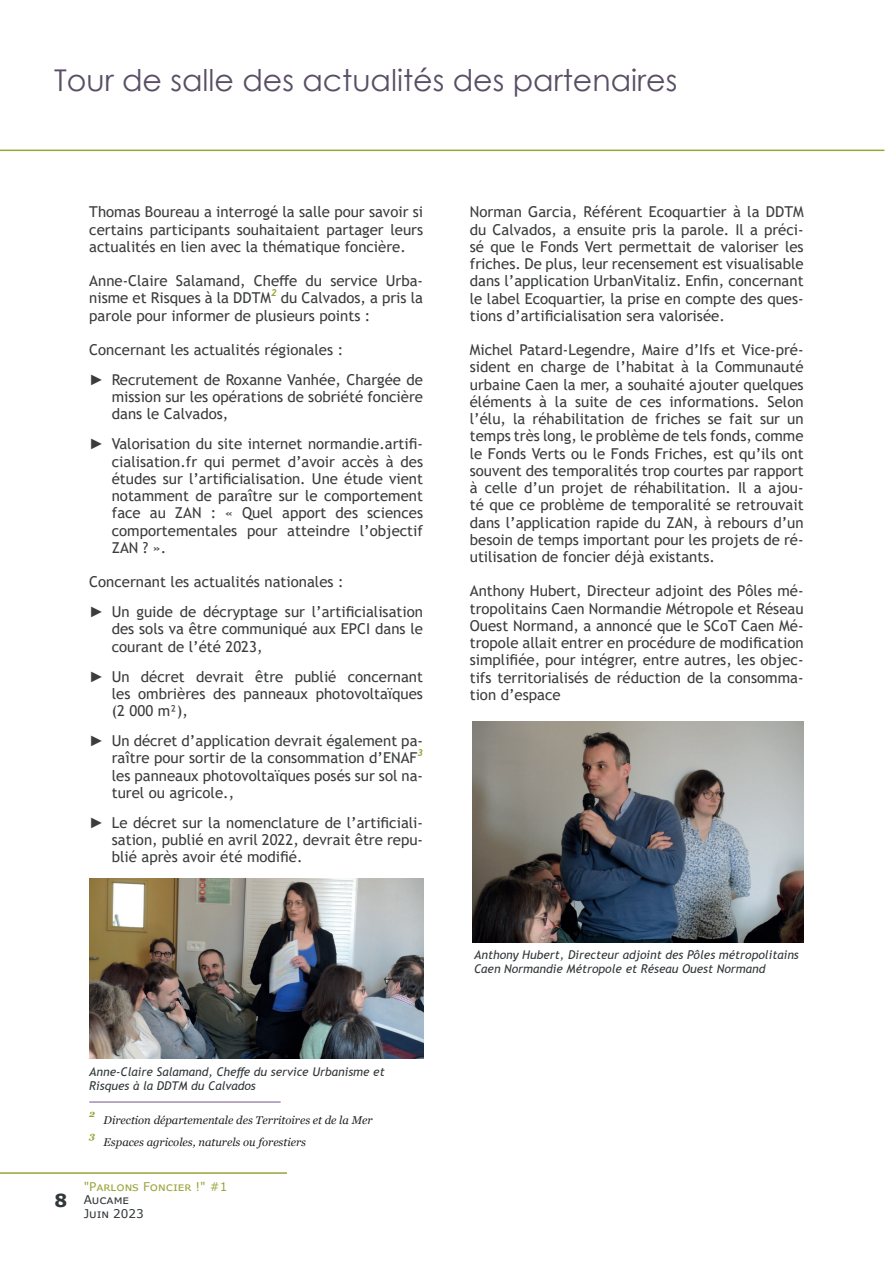
<style>
.page{position:relative;width:893px;height:1263px;background:#fff}
.page>*{position:absolute;margin:0;border:0;box-sizing:border-box;transform-origin:0 0}
.t1{font:30px "Century Gothic";color:#584f65}
.t2{font:700 18px "Verdana";color:#323739}
.t3{font:15px/17.2px "Trebuchet MS";color:#3b3c3c}
.t4{font:italic 12px/13.5px "Trebuchet MS";color:#323739}
.t5{font:12px "Verdana";letter-spacing:-.005em;color:#99a438}
.t6{font:12px/13.5px "Verdana";letter-spacing:-.005em;color:#323739}
.t7{font:italic 11.25px "Georgia";color:#231f20}
.t8{font:italic 700 9.6px "Trebuchet";color:#99a438}
.t9{font:italic 700 9.6px "Georgia";color:#99a438}
.s1{font-family:"Century Gothic"}
</style>
<div class="page">
<hr style="left:0;top:150px;width:884px;height:1px;background:#99a438">
<hr style="left:0;top:1172px;width:287px;height:2px;background:#99a438">
<hr style="left:89px;top:1102px;width:192px;height:1px;background:#745488">
<img style="left:472px;top:722px;width:332px;height:220px">
<img style="left:89px;top:878px;width:334px;height:181px">
<h1 class="t1" style="left:54px;top:59px;width:625px">Tour de salle des actualités des partenaires</h1>
<p class="t3" style="left:89px;top:203px;width:335px;text-align:justify">Thomas Boureau a interrogé la salle pour savoir si certains participants souhaitaient partager leurs actualités en lien avec la thématique foncière.</p>
<p class="t3" style="left:89px;top:272px;width:335px">Anne-Claire Salamand, Cheffe du service Urba&shy;nisme et Risques à la DDTM</p>
<p class="t8" style="left:271px;top:287px;width:7px">2</p>
<p class="t3" style="left:89px;top:289px;width:335px;text-indent:192px">du Calvados, a pris la parole pour informer de plusieurs points :</p>
<p class="t3" style="left:89px;top:334px;width:335px;line-height:30px">Concernant les actualités régionales :<br><span class="s1">►</span> Recrutement de Roxanne Vanhée, Chargée de</p>
<p class="t3" style="left:112px;top:388px;width:313px">mission sur les opérations de sobriété foncière dans le Calvados,</p>
<p class="t3" style="left:112px;top:435px;width:313px;text-align:justify;text-indent:-22px"><span class="s1">►</span> Valorisation du site internet normandie.artifi&shy;cialisation.fr qui permet d’avoir accès à des études sur l’artificialisation. Une étude vient notamment de paraître sur le comportement face au ZAN : « Quel apport des sciences comportementales pour atteindre l’objectif ZAN ? ».</p>
<p class="t3" style="left:89px;top:567px;width:335px;line-height:30px">Concernant les actualités nationales :<br><span class="s1">►</span> Un guide de décryptage sur l’artificialisation</p>
<p class="t3" style="left:112px;top:620px;width:313px">des sols va être communiqué aux EPCI dans le courant de l’été 2023,</p>
<p class="t3" style="left:112px;top:668px;width:313px;text-align:justify;text-indent:-22px"><span class="s1">►</span> Un décret devrait être publié concernant les ombrières des panneaux photovoltaïques (2 000 m²),</p>
<p class="t3" style="left:112px;top:732px;width:313px;text-indent:-23px"><span class="s1">►</span> Un décret d’application devrait également pa&shy;raître pour sortir de la consommation d’ENAF</p>
<p class="t8" style="left:417px;top:747px;width:7px">3</p>
<p class="t3" style="left:112px;top:767px;width:313px">les panneaux photovoltaïques posés sur sol na&shy;turel ou agricole.,</p>
<p class="t3" style="left:112px;top:814px;width:313px;text-align:justify;text-indent:-23px"><span class="s1">►</span> Le décret sur la nomenclature de l’artificiali&shy;sation, publié en avril 2022, devrait être repu&shy;blié après avoir été modifié.</p>
<p class="t2" style="left:55px;top:1187px;width:14px">8</p>
<p class="t4" style="left:89px;top:1065px;width:297px">Anne-Claire Salamand, Cheffe du service Urbanisme et<br>Risques à la DDTM du Calvados</p>
<p class="t9" style="left:89px;top:1107px;width:8px">2</p>
<p class="t9" style="left:89px;top:1129px;width:8px">3</p>
<p class="t7" style="left:104px;top:1113px;width:270px">Direction départementale des Territoires et de la Mer</p>
<p class="t7" style="left:104px;top:1135px;width:204px">Espaces agricoles, naturels ou forestiers</p>
<p class="t5" style="left:84px;top:1178px;width:145px">"Parlons Foncier !" #1</p>
<p class="t6" style="left:84px;top:1193px;width:61px">Aucame<br>Juin 2023</p>
<p class="t3" style="left:470px;top:203px;width:335px;text-align:justify">Norman Garcia, Référent Ecoquartier à la DDTM du Calvados, a ensuite pris la parole. Il a préci&shy;sé que le Fonds Vert permettait de valoriser les friches. De plus, leur recensement est visualisable dans l’application UrbanVitaliz. Enfin, concernant le label Ecoquartier, la prise en compte des ques&shy;tions d’artificialisation sera valorisée.</p>
<p class="t3" style="left:470px;top:341px;width:335px;text-align:justify">Michel Patard-Legendre, Maire d’Ifs et Vice-pré&shy;sident en charge de l’habitat à la Communauté urbaine Caen la mer, a souhaité ajouter quelques éléments à la suite de ces informations. Selon l’élu, la réhabilitation de friches se fait sur un temps très long, le problème de tels fonds, comme le Fonds Verts ou le Fonds Friches, est qu’ils ont souvent des temporalités trop courtes par rapport à celle d’un projet de réhabilitation. Il a ajou&shy;té que ce problème de temporalité se retrouvait dans l’application rapide du ZAN, à rebours d’un besoin de temps important pour les projets de ré&shy;utilisation de foncier déjà existants.</p>
<p class="t3" style="left:470px;top:582px;width:335px;text-align:justify">Anthony Hubert, Directeur adjoint des Pôles mé&shy;tropolitains Caen Normandie Métropole et Réseau Ouest Normand, a annoncé que le SCoT Caen Mé&shy;tropole allait entrer en procédure de modification simplifiée, pour intégrer, entre autres, les objec&shy;tifs territorialisés de réduction de la consomma&shy;tion d’espace</p>
<p class="t4" style="left:474px;top:948px;width:326px">Anthony Hubert, Directeur adjoint des Pôles métropolitains<br>Caen Normandie Métropole et Réseau Ouest Normand</p>
</div>
